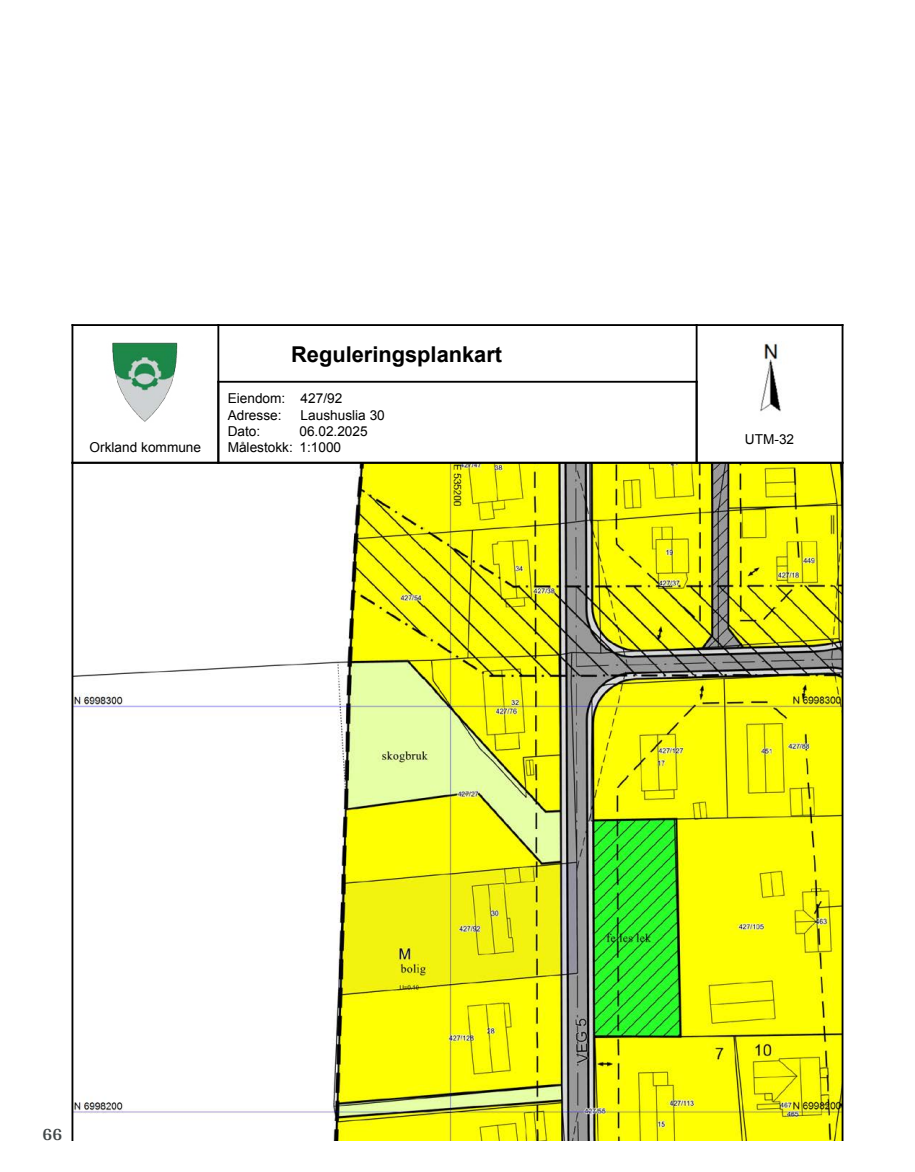
<style>
.page{position:relative;width:915px;height:1172px;background:#fff}
.page>*{position:absolute;margin:0;border:0;box-sizing:border-box;transform-origin:0 0}
.t1{font:700 21.9px "Arial";color:#000}
.t2{font:700 18px "Arya";color:#414749}
.t3{font:13.65px "Arial";color:#000}
</style>
<div class="page">
<svg style="left:71px;top:463px;width:772px;height:677px"></svg>
<img style="left:112px;top:342px;width:66px;height:80px">
<img style="left:760px;top:343px;width:21px;height:69px">
<hr style="left:218px;top:324px;width:478px;height:2px;background:#000">
<hr style="left:218px;top:381px;width:478px;height:2px;background:#000">
<hr style="left:218px;top:462px;width:478px;height:2px;background:#000">
<hr style="left:71px;top:325px;width:2px;height:138px;background:#000">
<hr style="left:217px;top:325px;width:2px;height:138px;background:#000">
<hr style="left:72px;top:324px;width:146px;height:2px;background:#000">
<hr style="left:72px;top:462px;width:146px;height:2px;background:#000">
<hr style="left:695px;top:325px;width:2px;height:138px;background:#000">
<hr style="left:841px;top:325px;width:2px;height:138px;background:#000">
<hr style="left:696px;top:324px;width:146px;height:2px;background:#000">
<hr style="left:696px;top:462px;width:146px;height:2px;background:#000">
<h1 class="t1" style="left:291px;top:339px;width:212px">Reguleringsplankart</h1>
<p class="t3" style="left:227px;top:389px;width:59px">Eiendom:</p>
<p class="t3" style="left:300px;top:389px;width:43px">427/92</p>
<p class="t3" style="left:227px;top:405px;width:55px">Adresse:</p>
<p class="t3" style="left:300px;top:405px;width:86px">Laushuslia 30</p>
<p class="t3" style="left:227px;top:422px;width:34px">Dato:</p>
<p class="t3" style="left:299px;top:422px;width:70px">06.02.2025</p>
<p class="t3" style="left:227px;top:438px;width:67px">Målestokk:</p>
<p class="t3" style="left:90px;top:438px;width:113px">Orkland kommune</p>
<p class="t3" style="left:299px;top:438px;width:43px">1:1000</p>
<p class="t3" style="left:744px;top:430px;width:51px">UTM-32</p>
<h2 class="t2" style="left:43px;top:1123px;width:21px">66</h2>
</div>
